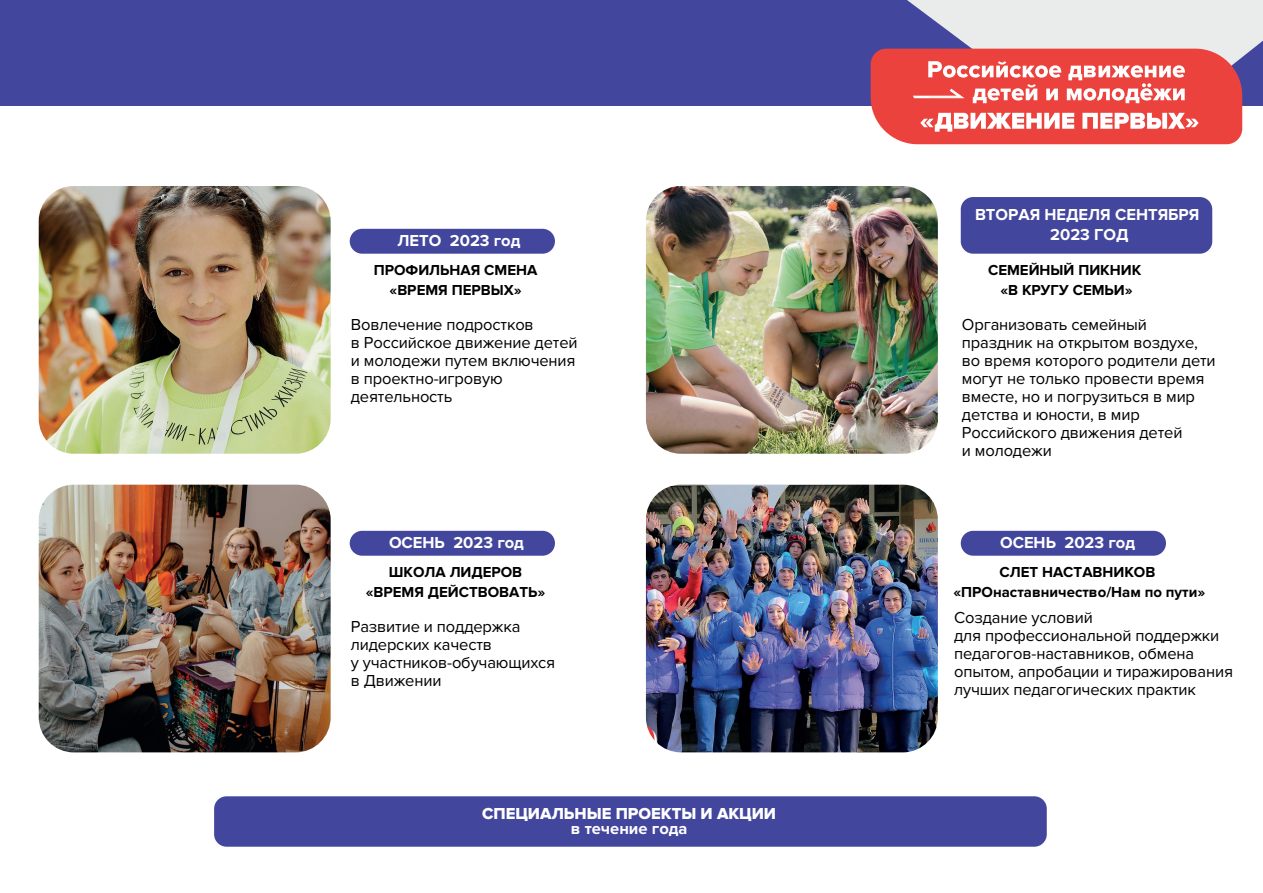
<style>
.page{position:relative;width:1263px;height:893px;background:#fff}
.page>*{position:absolute;margin:0;border:0;box-sizing:border-box;transform-origin:0 0}
.t1{font:16.5px/18px "Proxima Nova";letter-spacing:-.01em;color:#000001}
.t2{font:700 16.5px/19.5px "Proxima Nova";color:#fff;text-align:center}
.t3{font:16.5px "Proxima Nova Extrabld";color:#fff}
.t4{font:700 15px/19.5px "Proxima Nova";color:#000001;text-align:center}
</style>
<div class="page">
<div style="left:350px;top:229px;width:205px;height:25px;background:#43469d;border-radius:12px"></div>
<div style="left:0;top:0;width:1263px;height:106px;background:#43469d"></div>
<svg style="left:883px;top:0;width:380px;height:131px;fill:#e9ecea"></svg>
<svg style="left:871px;top:49px;width:371px;height:95px"></svg>
<div style="left:350px;top:531px;width:205px;height:25px;background:#43469d;border-radius:12px"></div>
<div style="left:214px;top:796px;width:833px;height:51px;background:#43469d;border-radius:12px"></div>
<div style="left:961px;top:197px;width:251px;height:57px;background:#43469d;border-radius:12px"></div>
<div style="left:961px;top:531px;width:205px;height:25px;background:#43469d;border-radius:12px"></div>
<img style="left:646px;top:485px;width:292px;height:267px">
<img style="left:39px;top:485px;width:292px;height:267px">
<img style="left:39px;top:186px;width:292px;height:268px">
<img style="left:646px;top:186px;width:292px;height:268px">
<p class="t2" style="left:397px;top:231px;width:124px">ЛЕТО 2023 год</p>
<p class="t4" style="left:374px;top:261px;width:165px">ПРОФИЛЬНАЯ СМЕНА «ВРЕМЯ ПЕРВЫХ»</p>
<p class="t1" style="left:351px;top:316px;width:228px">Вовлечение подростков<br>в Российское движение детей и молодежи путем включения в проектно-игровую деятельность</p>
<p class="t2" style="left:389px;top:533px;width:136px">ОСЕНЬ 2023 год</p>
<p class="t4" style="left:366px;top:563px;width:181px">ШКОЛА ЛИДЕРОВ «ВРЕМЯ ДЕЙСТВОВАТЬ»</p>
<p class="t1" style="left:351px;top:618px;width:206px">Развитие и поддержка лидерских качеств<br>у участников-обучающихся в Движении</p>
<p class="t3" style="left:482px;top:804px;width:295px">СПЕЦИАЛЬНЫЕ ПРОЕКТЫ И АКЦИИ</p>
<p class="t2" style="left:571px;top:819px;width:118px">в течение года</p>
<p class="t2" style="left:975px;top:205px;width:226px">ВТОРАЯ НЕДЕЛЯ СЕНТЯБРЯ<br>2023 ГОД</p>
<p class="t4" style="left:988px;top:261px;width:155px">СЕМЕЙНЫЙ ПИКНИК «В КРУГУ СЕМЬИ»</p>
<p class="t1" style="left:962px;top:316px;width:255px">Организовать семейный праздник на открытом воздухе, во время которого родители дети могут не только провести время вместе, но и погрузиться в мир детства и юности, в мир<br>Российского движения детей<br>и молодежи</p>
<p class="t2" style="left:1000px;top:533px;width:136px">ОСЕНЬ 2023 год</p>
<p class="t4" style="left:953px;top:563px;width:253px">СЛЕТ НАСТАВНИКОВ «ПРОнаставничество/Нам по пути»</p>
<p class="t1" style="left:954px;top:609px;width:280px">Создание условий<br>для профессиональной поддержки педагогов-наставников, обмена опытом, апробации и тиражирования лучших педагогических практик</p>
</div>
